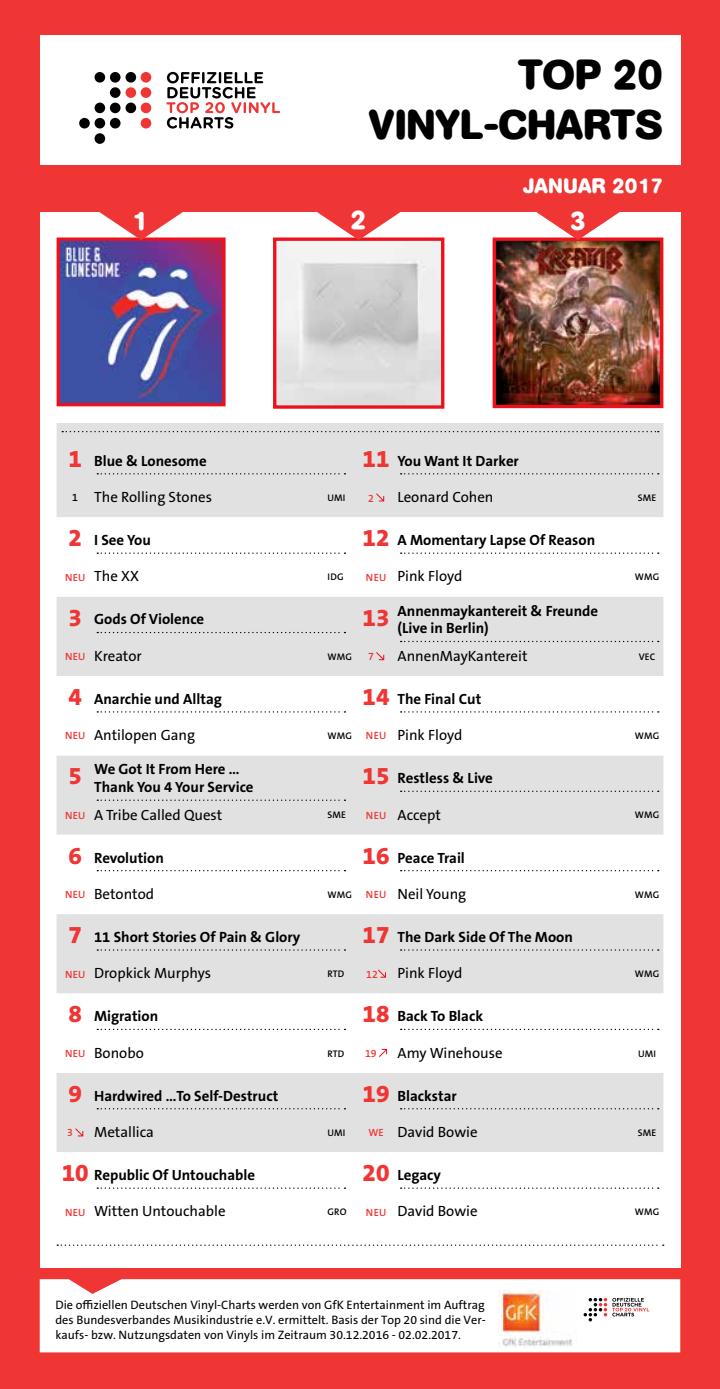
<style>
.page{position:relative;width:720px;height:1389px;background:#fff}
.page>*{position:absolute;margin:0;border:0;box-sizing:border-box;transform-origin:0 0}
.t1{font:700 42px/50.4px "Agberg";letter-spacing:.01em;color:#000;text-align:right}
.t2{font:700 26.43px "Agberg";color:#fff}
.t3{font:700 21px "Agberg";letter-spacing:.025em;color:#fff}
.t4{font:700 14.88px/17.8px "The Sans B Plus W7";color:#000}
.t5{font:14.88px "The Sans B Plus W5 Plain";color:#000}
.t6{font:12.25px/14.7px "The Sans B Plus W5 Plain";color:#000;text-align:justify}
.t7{font:600 10.5px "The Sans B Plus W6";color:#ef3634}
.t8{font:600 9.62px "The Sans B Plus W6";letter-spacing:.015em;color:#000}
.s1{font-family:"The Sans B Plus W8";font-weight:800;font-size:24.5px;color:#ef3634}
.s2{font-family:"The Sans B Plus W6";font-weight:600;font-size:10.5px}
.s3{font-family:"The Sans B Plus W6";font-weight:600;font-size:10.5px;color:#ef3634}
</style>
<div class="page">
<div style="left:0;top:0;width:719px;height:1389px;background:#ef3634"></div>
<div style="left:40px;top:36px;width:640px;height:129px;background:#fff"></div>
<div style="left:40px;top:212px;width:640px;height:1056px;background:#fff"></div>
<div style="left:141px;top:72px;width:10px;height:11px;background:#ef3634;border-radius:50%"></div>
<div style="left:125px;top:72px;width:11px;height:11px;background:#000;border-radius:50%"></div>
<div style="left:110px;top:72px;width:10px;height:11px;background:#000;border-radius:50%"></div>
<div style="left:94px;top:72px;width:11px;height:11px;background:#000;border-radius:50%"></div>
<div style="left:141px;top:87px;width:10px;height:11px;background:#ef3634;border-radius:50%"></div>
<div style="left:125px;top:87px;width:11px;height:11px;background:#ef3634;border-radius:50%"></div>
<div style="left:110px;top:87px;width:10px;height:11px;background:#000;border-radius:50%"></div>
<div style="left:141px;top:103px;width:10px;height:10px;background:#ef3634;border-radius:50%"></div>
<div style="left:125px;top:103px;width:11px;height:10px;background:#000;border-radius:50%"></div>
<div style="left:110px;top:103px;width:10px;height:10px;background:#000;border-radius:50%"></div>
<div style="left:94px;top:103px;width:11px;height:10px;background:#000;border-radius:50%"></div>
<div style="left:141px;top:118px;width:10px;height:11px;background:#ef3634;border-radius:50%"></div>
<div style="left:110px;top:118px;width:10px;height:11px;background:#000;border-radius:50%"></div>
<div style="left:94px;top:118px;width:11px;height:11px;background:#000;border-radius:50%"></div>
<div style="left:79px;top:118px;width:11px;height:11px;background:#000;border-radius:50%"></div>
<div style="left:94px;top:133px;width:11px;height:11px;background:#000;border-radius:50%"></div>
<svg style="left:166px;top:72px;width:114px;height:57px"></svg>
<div style="left:57px;top:423px;width:606px;height:94px;background:#e1e1e1"></div>
<svg style="left:57px;top:552px;width:606px;height:693px"></svg>
<svg style="left:62px;top:431px;width:596px;height:1px"></svg>
<svg style="left:97px;top:473px;width:248px;height:1px"></svg>
<svg style="left:400px;top:473px;width:258px;height:1px"></svg>
<svg style="left:376px;top:493px;width:8px;height:8px"></svg>
<svg style="left:97px;top:553px;width:248px;height:1px"></svg>
<svg style="left:400px;top:553px;width:258px;height:1px"></svg>
<svg style="left:97px;top:632px;width:248px;height:1px"></svg>
<svg style="left:400px;top:641px;width:258px;height:1px"></svg>
<svg style="left:376px;top:652px;width:8px;height:8px"></svg>
<svg style="left:97px;top:711px;width:248px;height:2px"></svg>
<svg style="left:400px;top:711px;width:258px;height:2px"></svg>
<svg style="left:97px;top:800px;width:248px;height:1px"></svg>
<svg style="left:400px;top:791px;width:258px;height:1px"></svg>
<svg style="left:97px;top:870px;width:248px;height:1px"></svg>
<svg style="left:400px;top:870px;width:258px;height:1px"></svg>
<svg style="left:97px;top:949px;width:248px;height:2px"></svg>
<svg style="left:400px;top:949px;width:258px;height:2px"></svg>
<svg style="left:377px;top:970px;width:9px;height:8px"></svg>
<svg style="left:97px;top:1029px;width:248px;height:1px"></svg>
<svg style="left:400px;top:1029px;width:258px;height:1px"></svg>
<svg style="left:379px;top:1049px;width:8px;height:8px"></svg>
<svg style="left:97px;top:1108px;width:248px;height:1px"></svg>
<svg style="left:400px;top:1108px;width:258px;height:1px"></svg>
<svg style="left:75px;top:1128px;width:8px;height:8px"></svg>
<svg style="left:97px;top:1187px;width:248px;height:2px"></svg>
<svg style="left:400px;top:1187px;width:258px;height:2px"></svg>
<svg style="left:57px;top:1245px;width:606px;height:1px"></svg>
<div style="left:40px;top:1279px;width:640px;height:73px;background:#fff"></div>
<img style="left:498px;top:1291px;width:78px;height:56px">
<svg style="left:583px;top:1298px;width:66px;height:23px;background:#d5c9c8"></svg>
<img style="left:61px;top:241px;width:160px;height:161px">
<div style="left:57px;top:237px;width:168px;height:169px;border:3px solid #ed111c"></div>
<img style="left:496px;top:241px;width:163px;height:163px">
<div style="left:492px;top:237px;width:171px;height:171px;border:3px solid #ed111c"></div>
<img style="left:277px;top:241px;width:163px;height:164px">
<div style="left:273px;top:237px;width:171px;height:172px;border:3px solid #ed111c"></div>
<svg style="left:311px;top:212px;width:95px;height:28px"></svg>
<svg style="left:94px;top:212px;width:94px;height:28px"></svg>
<svg style="left:530px;top:212px;width:95px;height:28px"></svg>
<h1 class="t1" style="left:370px;top:51px;width:294px">TOP 20<br>VINYL-CHARTS</h1>
<h3 class="t3" style="left:523px;top:174px;width:141px">JANUAR 2017</h3>
<h2 class="t2" style="left:133px;top:206px;width:17px">1</h2>
<h2 class="t2" style="left:351px;top:205px;width:17px">2</h2>
<h2 class="t2" style="left:570px;top:206px;width:17px">3</h2>
<p class="t4" style="left:68px;top:452px;width:140px"><span class="s1">1</span> Blue &amp; Lonesome</p>
<p class="t4" style="left:362px;top:452px;width:158px"><span class="s1">11</span> You Want It Darker</p>
<p class="t5" style="left:72px;top:487px;width:141px"><span class="s2">1</span> The Rolling Stones</p>
<p class="t8" style="left:327px;top:492px;width:18px">UMI</p>
<p class="t7" style="left:368px;top:491px;width:7px">2</p>
<p class="t5" style="left:397px;top:487px;width:97px">Leonard Cohen</p>
<p class="t8" style="left:637px;top:492px;width:19px">SME</p>
<p class="t4" style="left:68px;top:531px;width:84px"><span class="s1">2</span> I See You</p>
<p class="t4" style="left:362px;top:531px;width:234px"><span class="s1">12</span> A Momentary Lapse Of Reason</p>
<p class="t5" style="left:65px;top:567px;width:75px"><span class="s3">NEU</span> The XX</p>
<p class="t8" style="left:327px;top:571px;width:6px">IDG</p>
<p class="t5" style="left:366px;top:567px;width:98px"><span class="s3">NEU</span> Pink Floyd</p>
<p class="t8" style="left:634px;top:571px;width:25px">WMG</p>
<p class="t4" style="left:68px;top:611px;width:137px"><span class="s1">3</span> Gods Of Violence</p>
<p class="t4" style="left:397px;top:602px;width:202px;text-indent:-35px"><span class="s1">13</span> Annenmaykantereit &amp; Freunde (Live in Berlin)</p>
<p class="t5" style="left:65px;top:646px;width:78px"><span class="s3">NEU</span> Kreator</p>
<p class="t8" style="left:327px;top:650px;width:25px">WMG</p>
<p class="t7" style="left:368px;top:650px;width:7px">7</p>
<p class="t5" style="left:397px;top:646px;width:131px">AnnenMayKantereit</p>
<p class="t8" style="left:638px;top:650px;width:12px">VEC</p>
<p class="t4" style="left:68px;top:690px;width:155px"><span class="s1">4</span> Anarchie und Alltag</p>
<p class="t4" style="left:362px;top:690px;width:120px"><span class="s1">14</span> The Final Cut</p>
<p class="t5" style="left:65px;top:726px;width:132px"><span class="s3">NEU</span> Antilopen Gang</p>
<p class="t8" style="left:327px;top:730px;width:25px">WMG</p>
<p class="t5" style="left:366px;top:726px;width:98px"><span class="s3">NEU</span> Pink Floyd</p>
<p class="t8" style="left:634px;top:730px;width:25px">WMG</p>
<p class="t4" style="left:94px;top:760px;width:161px;text-indent:-26px"><span class="s1">5</span> We Got It From Here ...<br>Thank You 4 Your Service</p>
<p class="t4" style="left:362px;top:769px;width:132px"><span class="s1">15</span> Restless &amp; Live</p>
<p class="t5" style="left:65px;top:805px;width:159px"><span class="s3">NEU</span> A Tribe Called Quest</p>
<p class="t8" style="left:327px;top:809px;width:19px">SME</p>
<p class="t5" style="left:366px;top:805px;width:76px"><span class="s3">NEU</span> Accept</p>
<p class="t8" style="left:634px;top:809px;width:25px">WMG</p>
<p class="t4" style="left:68px;top:849px;width:97px"><span class="s1">6</span> Revolution</p>
<p class="t4" style="left:362px;top:849px;width:104px"><span class="s1">16</span> Peace Trail</p>
<p class="t5" style="left:65px;top:884px;width:90px"><span class="s3">NEU</span> Betontod</p>
<p class="t8" style="left:327px;top:888px;width:25px">WMG</p>
<p class="t5" style="left:366px;top:884px;width:102px"><span class="s3">NEU</span> Neil Young</p>
<p class="t8" style="left:634px;top:888px;width:25px">WMG</p>
<p class="t4" style="left:68px;top:928px;width:233px"><span class="s1">7</span> 11 Short Stories Of Pain &amp; Glory</p>
<p class="t4" style="left:362px;top:928px;width:212px"><span class="s1">17</span> The Dark Side Of The Moon</p>
<p class="t5" style="left:65px;top:964px;width:148px"><span class="s3">NEU</span> Dropkick Murphys</p>
<p class="t8" style="left:327px;top:968px;width:12px">RTD</p>
<p class="t7" style="left:366px;top:967px;width:13px">12</p>
<p class="t5" style="left:397px;top:964px;width:66px">Pink Floyd</p>
<p class="t8" style="left:634px;top:968px;width:25px">WMG</p>
<p class="t4" style="left:68px;top:1007px;width:91px"><span class="s1">8</span> Migration</p>
<p class="t4" style="left:362px;top:1007px;width:122px"><span class="s1">18</span> Back To Black</p>
<p class="t5" style="left:65px;top:1043px;width:80px"><span class="s3">NEU</span> Bonobo</p>
<p class="t8" style="left:327px;top:1047px;width:12px">RTD</p>
<p class="t7" style="left:365px;top:1047px;width:13px">19</p>
<p class="t5" style="left:397px;top:1043px;width:107px">Amy Winehouse</p>
<p class="t8" style="left:638px;top:1047px;width:18px">UMI</p>
<p class="t4" style="left:68px;top:1087px;width:211px"><span class="s1">9</span> Hardwired ...To Self-Destruct</p>
<p class="t4" style="left:362px;top:1087px;width:96px"><span class="s1">19</span> Blackstar</p>
<p class="t7" style="left:67px;top:1126px;width:7px">3</p>
<p class="t5" style="left:94px;top:1122px;width:61px">Metallica</p>
<p class="t8" style="left:327px;top:1126px;width:18px">UMI</p>
<p class="t5" style="left:368px;top:1122px;width:111px"><span class="s3">WE</span> David Bowie</p>
<p class="t8" style="left:637px;top:1126px;width:19px">SME</p>
<p class="t4" style="left:62px;top:1166px;width:195px"><span class="s1">10</span> Republic Of Untouchable</p>
<p class="t4" style="left:362px;top:1166px;width:80px"><span class="s1">20</span> Legacy</p>
<p class="t5" style="left:65px;top:1202px;width:162px"><span class="s3">NEU</span> Witten U ntouchable</p>
<p class="t8" style="left:327px;top:1206px;width:20px">GRO</p>
<p class="t5" style="left:366px;top:1202px;width:113px"><span class="s3">NEU</span> David Bowie</p>
<p class="t8" style="left:634px;top:1206px;width:25px">WMG</p>
<p class="t6" style="left:55px;top:1298px;width:432px">Die offiziellen Deutschen Vinyl-Charts werden von GfK Entertainment im Auftrag des Bundesverbandes Musikindustrie e.V. ermittelt. Basis der Top 20 sind die Ver&shy;kaufs- bzw. N utzungsdaten von Vinyls im Zeitraum 30.12.2016 - 02.02.2017.</p>
</div>
